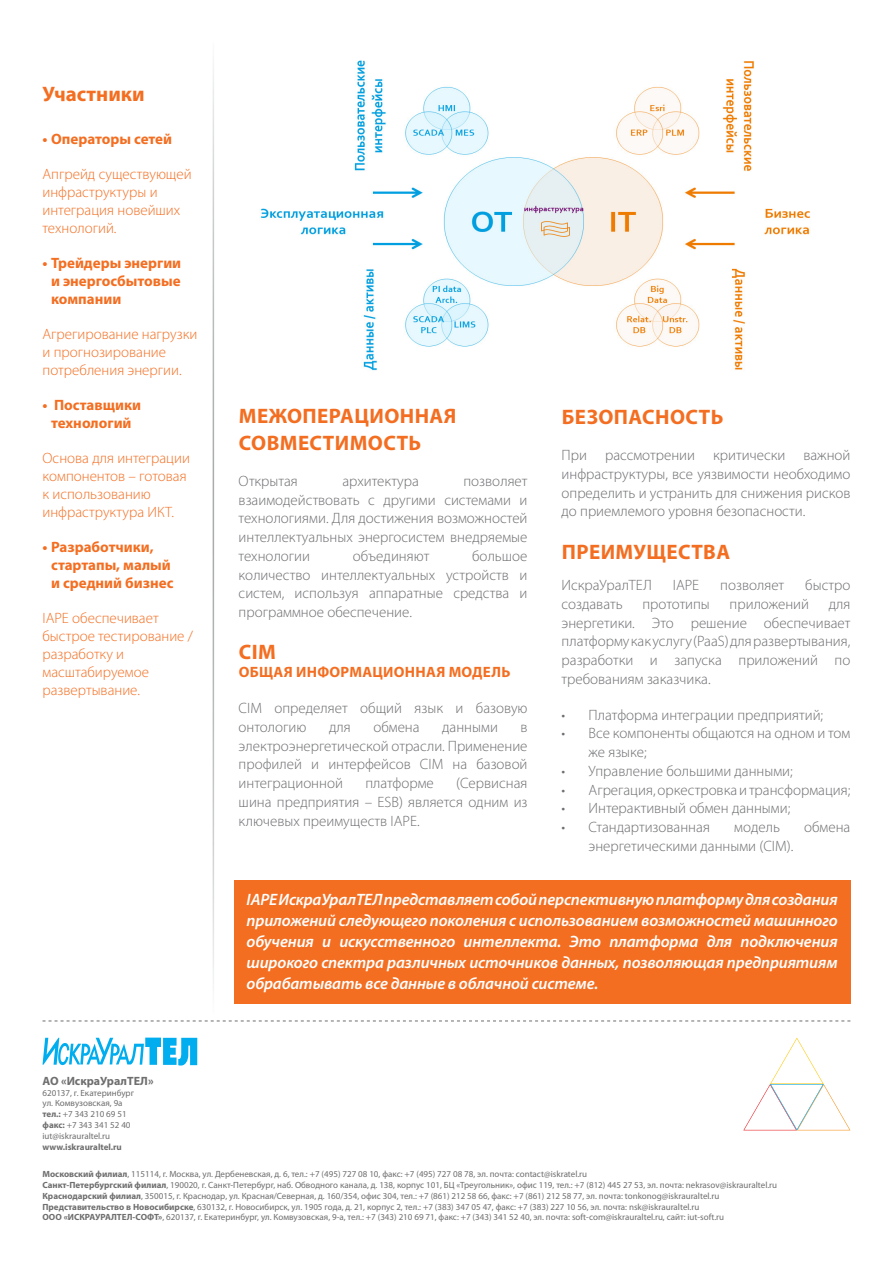
<style>
.page{position:relative;width:893px;height:1263px;background:#fff}
.page>*{position:absolute;margin:0;border:0;box-sizing:border-box;transform-origin:0 0}
.leaflet_text{font:700 21px/27px "Myriad Pro";letter-spacing:.02em;color:#f36e21}
.leaflet_text-2{font:700 21px "Myriad Pro";color:#f36e21}
.t1{font:italic 600 16.5px/21px "Myriad Pro";letter-spacing:-.01em;color:#fff;text-align:justify}
.leaflet_text-3{font:300 15px/18.8px "Myriad Pro";color:#6c6d70;text-align:justify}
.t2{font:300 15px/18px "Myriad Pro";color:#f36e21}
.leaflet_text-4{font:700 15px/18px "Myriad Pro";color:#f36e21;text-align:justify}
.leaflet_text-5{font:700 15px "Myriad Pro";letter-spacing:.02em;color:#f36e21}
.t3{font:700 12px "Myriad Pro";color:#6e6e6e}
.t4{font:9px/10.8px "Myriad Pro";color:#6e6e6e}
.t5{font:700 9px "Myriad Pro";color:#6e6e6e}
.s1{font-weight:700}
</style>
<div class="page">
<div style="left:234px;top:880px;width:616px;height:123px;background:#f36e21"></div>
<img style="left:260px;top:60px;width:550px;height:311px">
<svg style="left:43px;top:1020px;width:807px;height:1px"></svg>
<svg style="left:43px;top:1037px;width:154px;height:29px"></svg>
<svg style="left:743px;top:1037px;width:107px;height:93px"></svg>
<p class="leaflet_text-2" style="left:43px;top:80px;width:104px">Участники</p>
<p class="leaflet_text-4" style="left:43px;top:130px;width:131px">• Операторы сетей</p>
<p class="t2" style="left:43px;top:165px;width:151px">Апгрейд существующей инфраструктуры и интеграция новейших технологий.</p>
<p class="leaflet_text-4" style="left:51px;top:254px;width:132px;text-indent:-9px">• Трейдеры энергии и энергосбытовые компании</p>
<p class="t2" style="left:43px;top:325px;width:156px">Агрегирование нагрузки и прогнозирование потребления энергии.</p>
<p class="leaflet_text-4" style="left:43px;top:396px;width:100px;text-align:center">• Поставщики технологий</p>
<p class="t2" style="left:43px;top:449px;width:149px">Основа для интеграции компонентов – готовая к использованию инфраструктура ИКТ.</p>
<p class="leaflet_text-4" style="left:51px;top:538px;width:124px;text-align:left;text-indent:-9px">• Разработчики, стартапы, малый и средний бизнес</p>
<p class="t2" style="left:43px;top:609px;width:152px">IAPE обеспечивает быстрое тестирование / разработку и масштабируемое развертывание.</p>
<p class="t3" style="left:43px;top:1073px;width:113px">АО «ИскраУралТЕЛ»</p>
<p class="t4" style="left:43px;top:1087px;width:93px">620137, г. Екатеринбург ул. Комвузовская, 9a <span class="s1">тел.:</span> +7 343 210 69 51 <span class="s1">факс:</span> +7 343 341 52 40 iut@iskrauraltel.ru</p>
<p class="t5" style="left:43px;top:1141px;width:81px">www.iskrauraltel.ru</p>
<p class="leaflet_text" style="left:239px;top:402px;width:219px">МЕЖОПЕРАЦИОННАЯ<br>СОВМЕСТИМОСТЬ</p>
<p class="leaflet_text-3" style="left:239px;top:471px;width:61px">Открытая</p>
<p class="leaflet_text-3" style="left:342px;top:471px;width:78px">архитектура</p>
<p class="leaflet_text" style="left:562px;top:403px;width:163px">БЕЗОПАСНОСТЬ</p>
<p class="leaflet_text-3" style="left:562px;top:445px;width:290px">При рассмотрении критически важной инфраструктуры, все уязвимости необходимо определить и устранить для снижения рисков до приемлемого уровня безопасности.</p>
<p class="leaflet_text" style="left:562px;top:537px;width:170px">ПРЕИМУЩЕСТВА</p>
<p class="leaflet_text-3" style="left:562px;top:575px;width:92px">ИскраУралТЕЛ</p>
<p class="leaflet_text-3" style="left:673px;top:575px;width:28px">IAPE</p>
<p class="leaflet_text-3" style="left:720px;top:575px;width:66px">позволяет</p>
<p class="leaflet_text-3" style="left:805px;top:575px;width:47px">быстро</p>
<p class="leaflet_text-3" style="left:562px;top:594px;width:63px">создавать</p>
<p class="leaflet_text-3" style="left:642px;top:594px;width:69px">прототипы</p>
<p class="leaflet_text-3" style="left:730px;top:594px;width:81px">приложений</p>
<p class="leaflet_text-3" style="left:239px;top:471px;width:290px;text-indent:225px">позволяет взаимодействовать с другими системами и технологиями. Для достижения возможностей интеллектуальных энергосистем внедряемые технологии</p>
<p class="leaflet_text-3" style="left:239px;top:546px;width:290px;text-indent:234px">большое количество интеллектуальных устройств и систем, используя аппаратные средства и программное обеспечение.</p>
<p class="leaflet_text" style="left:239px;top:638px;width:39px">CIM</p>
<p class="leaflet_text-5" style="left:239px;top:662px;width:273px">ОБЩАЯ ИНФОРМАЦИОННАЯ МОДЕЛЬ</p>
<p class="leaflet_text-3" style="left:239px;top:699px;width:290px">CIM определяет общий язык и базовую онтологию</p>
<p class="leaflet_text-3" style="left:353px;top:546px;width:78px">объединяют</p>
<p class="leaflet_text-3" style="left:562px;top:594px;width:290px;text-indent:267px">для энергетики. Это решение обеспечивает платформу как услугу (PaaS) для развертывания, разработки и запуска приложений по требованиям заказчика.</p>
<p class="leaflet_text-3" style="left:562px;top:705px;width:263px">• Платформа интеграции предприятий;</p>
<p class="leaflet_text-3" style="left:589px;top:724px;width:263px;text-indent:-27px">• Все компоненты общаются на одном и том же языке;</p>
<p class="leaflet_text-3" style="left:562px;top:761px;width:233px">• Управление большими данными;</p>
<p class="leaflet_text-3" style="left:562px;top:780px;width:290px">• Агрегация, оркестровка и трансформация;</p>
<p class="leaflet_text-3" style="left:562px;top:799px;width:230px">• Интерактивный обмен данными;</p>
<p class="leaflet_text-3" style="left:562px;top:817px;width:150px">• Стандартизованная</p>
<p class="leaflet_text-3" style="left:734px;top:817px;width:47px">модель</p>
<p class="leaflet_text-3" style="left:804px;top:817px;width:48px">обмена</p>
<p class="leaflet_text-3" style="left:589px;top:836px;width:206px">энергетическими данными (CIM).</p>
<p class="t1" style="left:247px;top:889px;width:593px">IAPE ИскраУралТЕЛ представляет собой перспективную платформу для создания приложений следующего поколения с использованием возможностей машинного обучения и искусственного интеллекта. Это платформа для подключения широкого спектра различных источников данных, позволяющая предприятиям обрабатывать все данные в облачной системе.</p>
<p class="leaflet_text-3" style="left:329px;top:717px;width:23px">для</p>
<p class="leaflet_text-3" style="left:373px;top:717px;width:48px">обмена</p>
<p class="leaflet_text-3" style="left:442px;top:717px;width:57px">данными</p>
<p class="leaflet_text-3" style="left:239px;top:717px;width:290px;text-indent:282px">в электроэнергетической отрасли. Применение профилей и интерфейсов CIM на базовой интеграционной</p>
<p class="leaflet_text-3" style="left:365px;top:774px;width:70px">платформе</p>
<p class="leaflet_text-3" style="left:239px;top:774px;width:290px;text-indent:218px">(Сервисная шина предприятия – ESB) является одним из ключевых преимуществ IAPE.</p>
<p class="t4" style="left:43px;top:1169px;width:546px"><span class="s1">Московский филиал</span>, 115114, г. Москва, ул. Дербеневская, д. 6, тел.: +7 (495) 727 08 10, факс: +7 (495) 727 08 78, эл. почта: contact@iskratel.ru</p>
<p class="t4" style="left:43px;top:1179px;width:736px"><span class="s1">Санкт-Петербургский филиал</span>, 190020, г. Санкт-Петербург, наб. Обводного канала, д. 138, корпус 101, БЦ «Треугольник», офис 119, тел.: +7 (812) 445 27 53, эл. почта: nekrasov@iskrauraltel.ru</p>
<p class="t4" style="left:43px;top:1190px;width:678px"><span class="s1">Краснодарский филиал</span>, 350015, г. Краснодар, ул. Крaснaя/Северная, д. 160/354, офис 304, тел.: +7 (861) 212 58 66, факс: +7 (861) 212 58 77, эл. почта: tonkonog@iskrauraltel.ru</p>
<p class="t4" style="left:43px;top:1201px;width:658px"><span class="s1">Представительство в Новосибирске</span>, 630132, г. Новосибирск, ул. 1905 года, д. 21, корпус 2, тел.: +7 (383) 347 05 47, факс: +7 (383) 227 10 56, эл. почта: nsk@iskrauraltel.ru</p>
<p class="t4" style="left:43px;top:1212px;width:683px"><span class="s1">OOO «ИСКРАУРАЛТЕЛ-СОФТ»</span>, 620137, г. Екатеринбург, ул. Комвузовская, 9-а, тел.: +7 (343) 210 69 71, факс: +7 (343) 341 52 40, эл. почта: soft-com@iskrauraltel.ru, сайт: iut-soft.ru</p>
</div>
